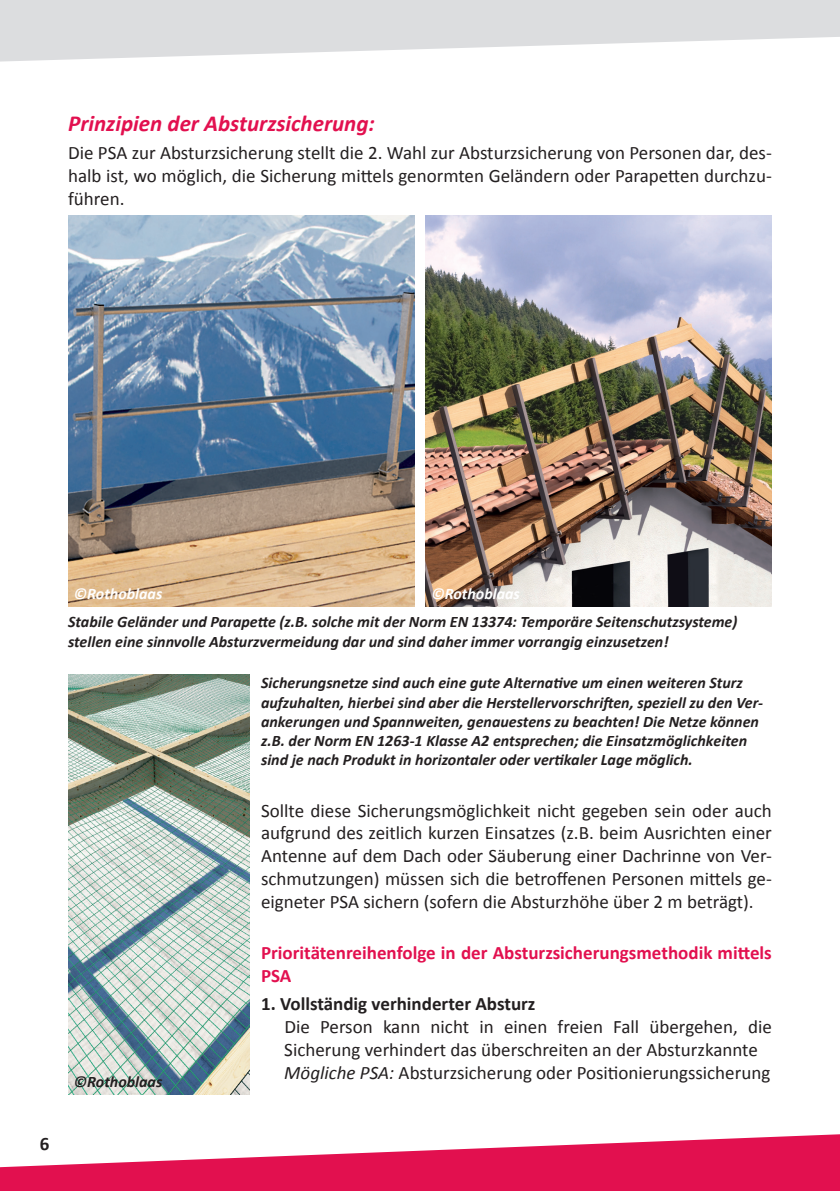
<style>
.page{position:relative;width:840px;height:1191px;background:#fff}
.page>*{position:absolute;margin:0;border:0;box-sizing:border-box;transform-origin:0 0}
.t1{font:italic 700 23px "Calibri";color:#e2104f}
.t2{font:19px/22.8px "Calibri";color:#231f20;text-align:justify}
.t3{font:700 19px/22.8px "Calibri";color:#e2104f}
.t4{font:700 19px "Calibri";color:#231f20}
.t5{font:italic 700 16px/19.2px "Calibri";color:#231f20}
.t6{font:italic 700 16px "Calibri";color:#fff}
.s1{font-style:italic}
</style>
<div class="page">
<svg style="left:0;top:1134px;width:839px;height:57px;fill:#e2104f"></svg>
<svg style="left:0;top:0;width:839px;height:62px;fill:#dcdddf"></svg>
<img style="left:68px;top:215px;width:346px;height:392px">
<img style="left:425px;top:215px;width:346px;height:392px">
<img style="left:68px;top:675px;width:181px;height:419px">
<p class="t1" style="left:68px;top:109px;width:308px">Prinzipien der Absturzsicherung:</p>
<p class="t2" style="left:68px;top:141px;width:704px">Die PSA zur Absturzsicherung stellt die 2. Wahl zur Absturzsicherung von Personen dar, des&shy;halb ist, wo möglich, die Sicherung mittels genormten Geländern oder Parapetten durchzu&shy;führen.</p>
<p class="t6" style="left:74px;top:584px;width:90px">©Rothoblaas</p>
<p class="t6" style="left:431px;top:584px;width:90px">©Rothoblaas</p>
<p class="t5" style="left:68px;top:611px;width:670px">Stabile Geländer und Parapette (z.B. solche mit der Norm EN 13374: Temporäre Seitenschutzsysteme) stellen eine sinnvolle Absturzvermeidung dar und sind daher immer vorrangig einzusetzen!</p>
<p class="t5" style="left:261px;top:673px;width:503px">Sicherungsnetze sind auch eine gute Alternative um einen weiteren Sturz aufzuhalten, hierbei sind aber die Herstellervorschriften, speziell zu den Ver&shy;ankerungen und Spannweiten, genauestens zu beachten! Die Netze können z.B. der Norm EN 1263-1 Klasse A2 entsprechen; die Einsatzmöglichkeiten sind je nach Produkt in horizontaler oder vertikaler Lage möglich.</p>
<p class="t2" style="left:261px;top:798px;width:512px">Sollte diese Sicherungsmöglichkeit nicht gegeben sein oder auch aufgrund des zeitlich kurzen Einsatzes (z.B. beim Ausrichten einer Antenne auf dem Dach oder Säuberung einer Dachrinne von Ver&shy;schmutzungen) müssen sich die betroffenen Personen mittels ge&shy;eigneter PSA sichern (sofern die Absturzhöhe über 2 m beträgt).</p>
<p class="t3" style="left:261px;top:940px;width:512px">Prioritätenreihenfolge in der Absturzsicherungsmethodik mittels<br>PSA</p>
<p class="t4" style="left:261px;top:992px;width:276px">1. Vollständig verhinderter Absturz</p>
<p class="t2" style="left:284px;top:1014px;width:489px;text-align:left">Die Person kann nicht in einen freien Fall übergehen, die<br>Sicherung verhindert das überschreiten an der Absturzkannte<br><span class="s1">Mögliche PSA:</span> Absturzsicherung oder Positionierungssicherung</p>
<p class="t5" style="left:74px;top:1071px;width:90px">©Rothoblaas</p>
<p class="t4" style="left:40px;top:1131px;width:11px">6</p>
</div>
